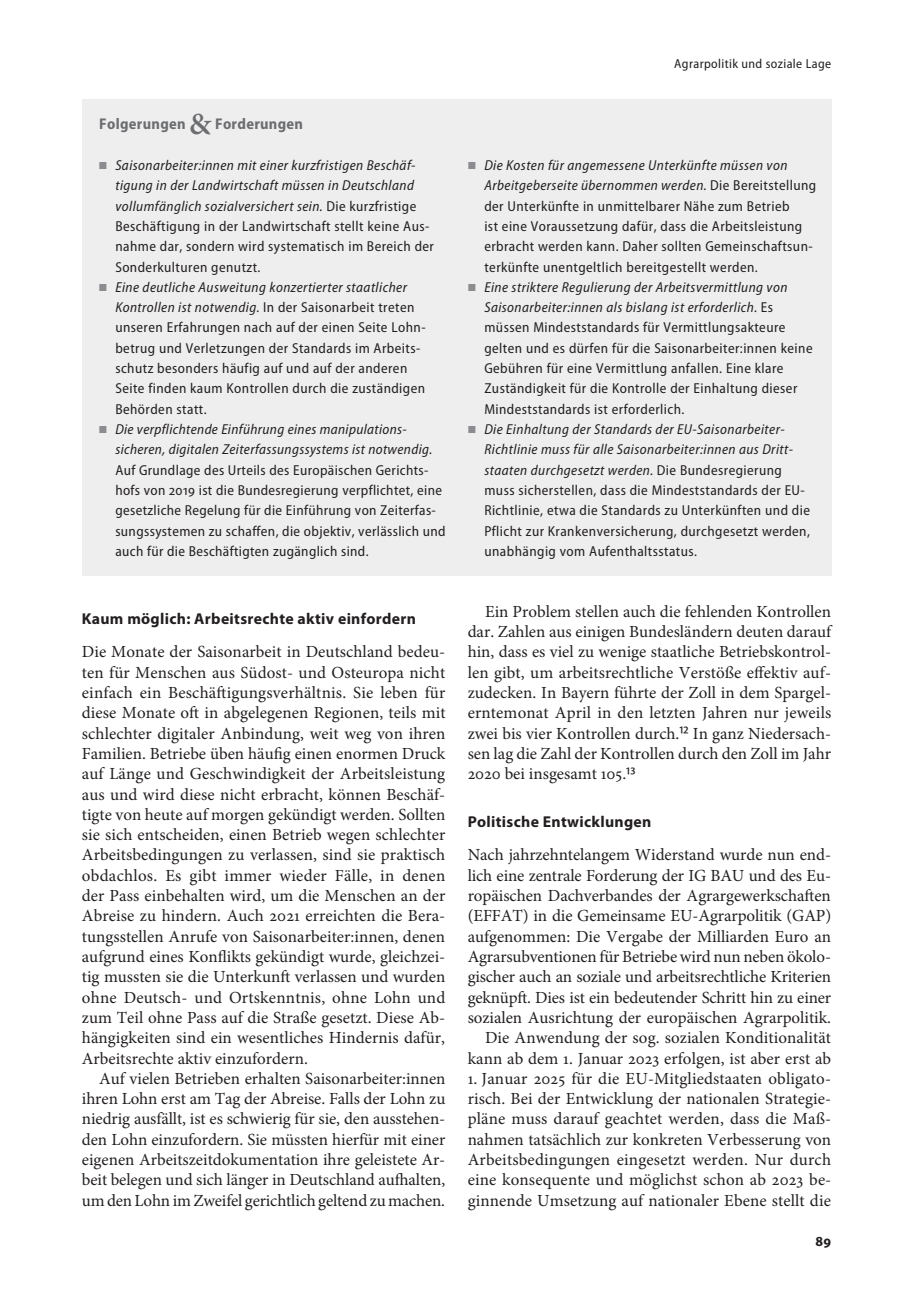
<style>
.page{position:relative;width:918px;height:1315px;background:#fff}
.page>*{position:absolute;margin:0;border:0;box-sizing:border-box;transform-origin:0 0}
.t1{font:16.97px/20.3px "Minion Pro";color:#231f20;text-align:justify}
.t2{font:700 15.75px "Myriad Pro";letter-spacing:.02em;color:#231f20}
.t3{font:700 semi-condensed 15.58px "Myriad Pro";letter-spacing:.02em;color:#6c6d70}
.t4{font:700 semi-condensed 14.88px "Myriad Pro";color:#231f20}
.t5{font:semi-condensed 14.35px/20.3px "Myriad Pro";letter-spacing:.03em;color:#231f20}
.t6{font:italic semi-condensed 14.35px/20.3px "Myriad Pro";letter-spacing:.03em;color:#231f20}
.t7{font:semi-condensed 13.12px "Myriad Pro";letter-spacing:.03em;color:#231f20}
.s1{font-family:"Minion Pro";font-weight:600;font-stretch:normal;font-size:30.8px}
.s2{color:#8a8c8f}
.s3{font-style:normal}
.s4{font-style:italic}
.s5{font-family:"Myriad Pro";font-stretch:semi-condensed;font-size:17.5px}
</style>
<div class="page">
<div style="left:82px;top:99px;width:749px;height:476px;background:#eeeeef"></div>
<p class="t3" style="left:99px;top:115px;width:205px">Folgerungen <span class="s1">&amp;</span> Forderungen</p>
<p class="t6" style="left:115px;top:155px;width:320px;text-indent:-16px"><span class="s2">■</span> Saisonarbeiter:innen mit einer kurzfristigen Beschäf&shy;tigung in der Landwirtschaft müssen in Deutschland vollumfänglich sozialversichert sein. <span class="s3">Die kurzfristige Beschäftigung in der Landwirtschaft stellt keine Aus&shy;nahme dar, sondern wird systematisch im Bereich der Sonderkulturen genutzt.</span></p>
<p class="t5" style="left:115px;top:277px;width:312px;text-indent:-16px"><span class="s2">■</span> <span class="s4">Eine deutliche Ausweitung konzertierter staatlicher Kontrollen ist notwendig.</span> In der Saisonarbeit treten unseren Erfahrungen nach auf der einen Seite Lohn&shy;betrug und Verletzungen der Standards im Arbeits&shy;schutz besonders häufig auf und auf der anderen Seite finden kaum Kontrollen durch die zuständigen Behörden statt.</p>
<p class="t6" style="left:115px;top:419px;width:318px;text-indent:-16px"><span class="s2">■</span> Die verpflichtende Einführung eines manipulations&shy;sicheren, digitalen Zeiterfassungssystems ist notwendig.</p>
<p class="t5" style="left:115px;top:460px;width:332px">Auf Grundlage des Urteils des Europäischen Gerichts&shy;hofs von 2019 ist die Bundesregierung verpflichtet, eine gesetzliche Regelung für die Einführung von Zeiterfas&shy;sungssystemen zu schaffen, die objektiv, verlässlich und auch für die Beschäftigten zugänglich sind.</p>
<p class="t2" style="left:82px;top:610px;width:336px">Kaum möglich: Arbeitsrechte aktiv einfordern</p>
<p class="t1" style="left:82px;top:642px;width:365px">Die Monate der Saisonarbeit in Deutschland bedeu&shy;ten für Menschen aus Südost- und Osteuropa nicht einfach ein Beschäftigungsverhältnis. Sie leben für diese Monate oft in abgelegenen Regionen, teils mit schlechter digitaler Anbindung, weit weg von ihren Familien. Betriebe üben häufig einen enormen Druck auf Länge und Geschwindigkeit der Arbeitsleistung aus und wird diese nicht erbracht, können Beschäf&shy;tigte von heute auf morgen gekündigt werden. Sollten sie sich entscheiden, einen Betrieb wegen schlechter Arbeitsbedingungen zu verlassen, sind sie praktisch obdachlos. Es gibt immer wieder Fälle, in denen der Pass einbehalten wird, um die Menschen an der Abreise zu hindern. Auch 2021 erreichten die Bera&shy;tungsstellen Anrufe von Saisonarbeiter:innen, denen aufgrund eines Konflikts gekündigt wurde, gleichzei&shy;tig mussten sie die Unterkunft verlassen und wurden ohne Deutsch- und Ortskenntnis, ohne Lohn und zum Teil ohne Pass auf die Straße gesetzt. Diese Ab&shy;hängigkeiten sind ein wesentliches Hindernis dafür, Arbeitsrechte aktiv einzufordern.</p>
<p class="t1" style="left:82px;top:1068px;width:365px;text-indent:17px">Auf vielen Betrieben erhalten Saisonarbeiter:innen ihren Lohn erst am Tag der Abreise. Falls der Lohn zu niedrig ausfällt, ist es schwierig für sie, den ausstehen&shy;den Lohn einzufordern. Sie müssten hierfür mit einer eigenen Arbeitszeitdokumentation ihre geleistete Ar&shy;beit belegen und sich länger in Deutschland aufhalten, um den Lohn im Zweifel gerichtlich geltend zu machen.</p>
<p class="t7" style="left:674px;top:57px;width:158px">Agrarpolitik und soziale Lage</p>
<p class="t5" style="left:484px;top:155px;width:333px;text-indent:-16px"><span class="s2">■</span> <span class="s4">Die Kosten für angemessene Unterkünfte müssen von Arbeitgeberseite übernommen werden.</span> Die Bereitstellung der Unterkünfte in unmittelbarer Nähe zum Betrieb<br>ist eine Voraussetzung dafür, dass die Arbeitsleistung erbracht werden kann. Daher sollten Gemeinschaftsun&shy;terkünfte unentgeltlich bereitgestellt werden.</p>
<p class="t5" style="left:484px;top:277px;width:330px;text-indent:-16px"><span class="s2">■</span> <span class="s4">Eine striktere Regulierung der Arbeitsvermittlung von Saisonarbeiter:innen als bislang ist erforderlich.</span> Es müssen Mindeststandards für Vermittlungsakteure gelten und es dürfen für die Saisonarbeiter:innen keine Gebühren für eine Vermittlung anfallen. Eine klare Zuständigkeit für die Kontrolle der Einhaltung dieser Mindeststandards ist erforderlich.</p>
<p class="t5" style="left:484px;top:419px;width:327px;text-indent:-16px"><span class="s2">■</span> <span class="s4">Die Einhaltung der Standards der EU-Saisonarbeiter-Richtlinie muss für alle Saisonarbeiter:innen aus Dritt&shy;staaten durchgesetzt werden.</span> Die Bundesregierung muss sicherstellen, dass die Mindeststandards der EU-Richtlinie, etwa die Standards zu Unterkünften und die Pflicht zur Krankenversicherung, durchgesetzt werden, unabhängig vom Aufenthaltsstatus.</p>
<p class="t1" style="left:468px;top:601px;width:365px;text-align:left;text-indent:17px">Ein Problem stellen auch die fehlenden Kontrollen dar. Zahlen aus einigen Bundesländern deuten darauf hin, dass es viel zu wenige staatliche Betriebskontrol&shy;len gibt, um arbeitsrechtliche Verstöße effektiv auf&shy;zudecken. In Bayern führte der Zoll in dem Spargel&shy;erntemonat April in den letzten Jahren nur jeweils zwei bis vier Kontrollen durch.<span class="s5">12</span> In ganz Niedersach&shy;sen lag die Zahl der Kontrollen durch den Zoll im Jahr 2020 bei insgesamt 105.<span class="s5">13</span></p>
<p class="t2" style="left:468px;top:813px;width:185px">Politische Entwicklungen</p>
<p class="t1" style="left:468px;top:845px;width:365px;text-align:right">Nach jahrzehntelangem Widerstand wurde nun end&shy;lich eine zentrale Forderung der IG BAU und des Eu&shy;ropäischen Dachverbandes der Agrargewerkschaften (EFFAT) in die Gemeinsame EU-Agrarpolitik (GAP) aufgenommen: Die Vergabe der Milliarden Euro an Agrarsubventionen für Betriebe wird nun neben ökolo&shy;gischer auch an soziale und arbeitsrechtliche Kriterien geknüpft. Dies ist ein bedeutender Schritt hin zu einer sozialen Ausrichtung der europäischen Agrarpolitik.<br>Die Anwendung der sog. sozialen Konditionalität kann ab dem 1. Januar 2023 erfolgen, ist aber erst ab</p>
<p class="t1" style="left:468px;top:1068px;width:365px">1. Januar 2025 für die EU-Mitgliedstaaten obligato&shy;risch. Bei der Entwicklung der nationalen Strategie&shy;pläne muss darauf geachtet werden, dass die Maß&shy;nahmen tatsächlich zur konkreten Verbesserung von Arbeitsbedingungen eingesetzt werden. Nur durch eine konsequente und möglichst schon ab 2023 be&shy;ginnende Umsetzung auf nationaler Ebene stellt die</p>
<p class="t4" style="left:815px;top:1233px;width:17px">89</p>
</div>
